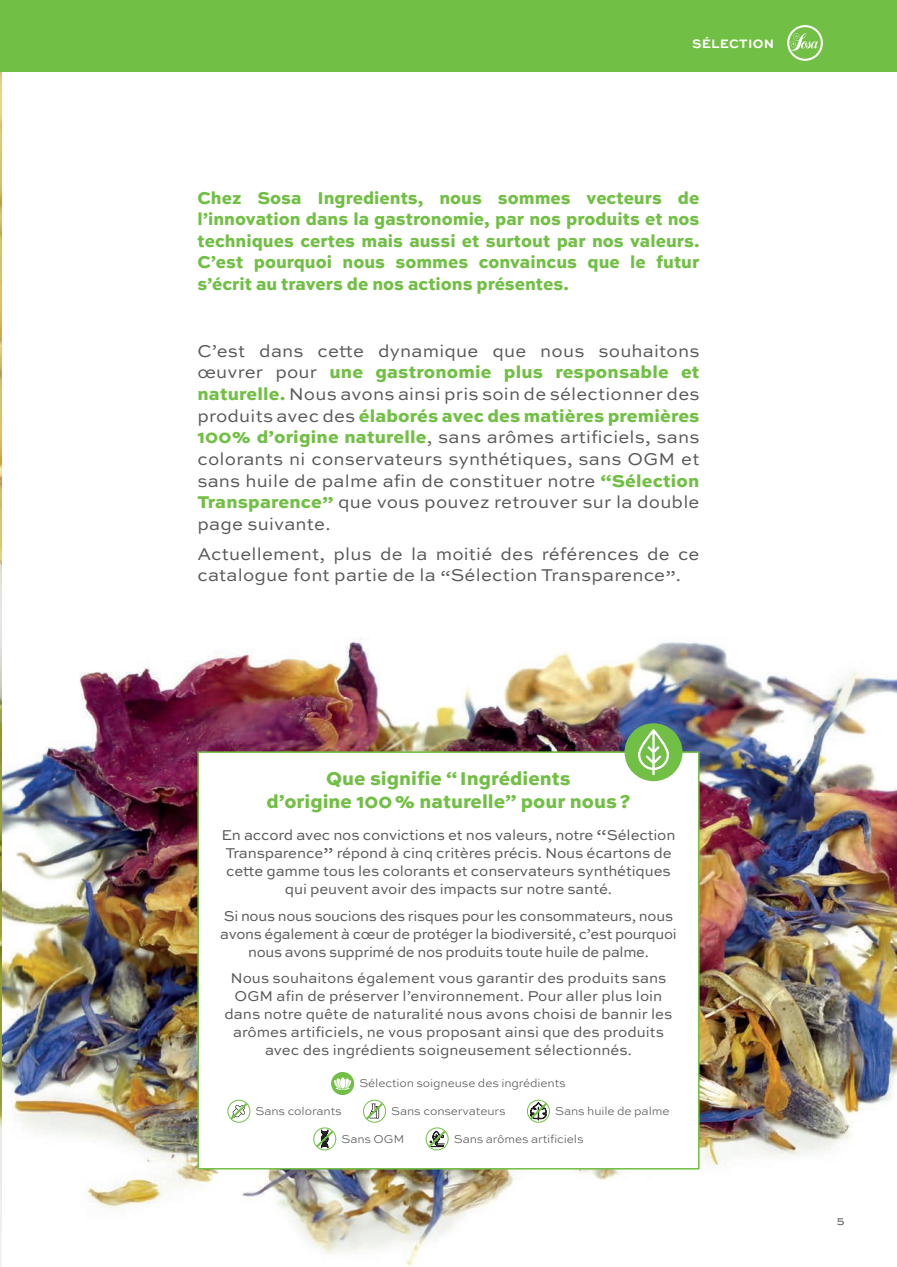
<style>
.page{position:relative;width:897px;height:1267px;background:#fff}
.page>*{position:absolute;margin:0;border:0;box-sizing:border-box;transform-origin:0 0}
.t1{font:800 19.5px/23.4px "Sweet Sans Pro";color:#71bf44;text-align:center}
.t2{font:18px/21.6px "Sweet Sans Pro";letter-spacing:.01em;color:#57585a;text-align:justify}
.t3{font:800 18px/21.6px "Sweet Sans Pro";color:#71bf44;text-align:justify}
.t4{font:15px/18px "Sweet Sans Pro";letter-spacing:-.01em;color:#57585a;text-align:center}
.t5{font:700 12.9px "Sweet Sans Pro";letter-spacing:.02em;color:#fff}
.t6{font:300 12px "Sweet Sans Pro";letter-spacing:-.01em;color:#57585a}
.t7{font:12px "Sweet Sans Pro";color:#57585a}
.s1{font-weight:800;color:#71bf44}
.s2{font-weight:800;font-size:19.5px;color:#71bf44}
.s3{font-size:19.5px}
</style>
<div class="page">
<img style="left:2px;top:637px;width:894px;height:629px">
<img style="left:0;top:72px;width:2px;height:1192px">
<div style="left:0;top:0;width:896px;height:72px;background:#71bf44"></div>
<svg style="left:787px;top:25px;width:35px;height:36px"></svg>
<svg style="left:197px;top:750px;width:503px;height:420px"></svg>
<div style="left:625px;top:724px;width:56px;height:56px;background:#71bf44;border-radius:50%"></div>
<svg style="left:637px;top:728px;width:32px;height:47px"></svg>
<div style="left:624px;top:723px;width:58px;height:58px;border:2px solid #71bf44;border-radius:50%"></div>
<div style="left:331px;top:1072px;width:22px;height:22px;background:#71bf44;border-radius:50%"></div>
<svg style="left:334px;top:1078px;width:17px;height:12px"></svg>
<svg style="left:339px;top:1077px;width:7px;height:11px"></svg>
<div style="left:331px;top:1071px;width:23px;height:23px;border:1px solid #71bf44;border-radius:50%"></div>
<svg style="left:228px;top:1100px;width:22px;height:22px"></svg>
<div style="left:227px;top:1099px;width:23px;height:23px;border:1px solid #71bf44;border-radius:50%"></div>
<svg style="left:363px;top:1100px;width:22px;height:22px"></svg>
<div style="left:363px;top:1099px;width:23px;height:23px;border:1px solid #71bf44;border-radius:50%"></div>
<svg style="left:527px;top:1100px;width:22px;height:22px"></svg>
<div style="left:527px;top:1099px;width:23px;height:23px;border:1px solid #71bf44;border-radius:50%"></div>
<svg style="left:314px;top:1127px;width:22px;height:22px"></svg>
<div style="left:313px;top:1127px;width:23px;height:23px;border:1px solid #71bf44;border-radius:50%"></div>
<svg style="left:426px;top:1127px;width:22px;height:22px"></svg>
<div style="left:425px;top:1127px;width:23px;height:23px;border:1px solid #71bf44;border-radius:50%"></div>
<p class="t5" style="left:692px;top:34px;width:84px">SÉLECTION</p>
<p class="t3" style="left:197px;top:185px;width:503px">Chez Sosa Ingredients, nous sommes vecteurs de l’innovation dans la gastronomie, par nos produits et nos techniques certes mais aussi et surtout par nos valeurs.<br>C’est pourquoi nous sommes convaincus que le futur s’écrit au travers de nos actions présentes.</p>
<p class="t2" style="left:197px;top:339px;width:503px">C’est dans cette dynamique que nous souhaitons œuvrer pour <span class="s1">une gastronomie plus responsable et naturelle.</span> Nous avons ainsi pris soin de sélectionner des produits avec des <span class="s1">élaborés avec des matières premières 100% d’origine naturelle</span>, sans arômes artificiels, sans colorants ni conservateurs synthétiques, sans OGM et sans huile de palme afin de constituer notre <span class="s2">“</span><span class="s1">Sélection Transparence</span><span class="s2">”</span> que vous pouvez retrouver sur la double page suivante.</p>
<p class="t2" style="left:197px;top:542px;width:503px">Actuellement, plus de la moitié des références de ce catalogue font partie de la <span class="s3">“</span>Sélection Transparence<span class="s3">”</span>.</p>
<p class="t1" style="left:266px;top:765px;width:365px">Que signifie “Ingrédients<br>d’origine 100% naturelle” pour nous?</p>
<p class="t4" style="left:221px;top:825px;width:455px">En accord avec nos convictions et nos valeurs, notre <span class="s3">“</span>Sélection Transparence<span class="s3">”</span> répond à cinq critères précis. Nous écartons de cette gamme tous les colorants et conservateurs synthétiques qui peuvent avoir des impacts sur notre santé.</p>
<p class="t4" style="left:220px;top:906px;width:458px">Si nous nous soucions des risques pour les consommateurs, nous avons également à cœur de protéger la biodiversité, c’est pourquoi nous avons supprimé de nos produits toute huile de palme.</p>
<p class="t4" style="left:224px;top:968px;width:449px">Nous souhaitons également vous garantir des produits sans OGM afin de préserver l’environnement. Pour aller plus loin dans notre quête de naturalité nous avons choisi de bannir les arômes artificiels, ne vous proposant ainsi que des produits avec des ingrédients soigneusement sélectionnés.</p>
<p class="t6" style="left:359px;top:1074px;width:208px">Sélection soigneuse des ingrédients</p>
<p class="t6" style="left:255px;top:1102px;width:88px">Sans colorants</p>
<p class="t6" style="left:391px;top:1102px;width:116px">Sans conservateurs</p>
<p class="t6" style="left:555px;top:1102px;width:116px">Sans huile de palme</p>
<p class="t6" style="left:341px;top:1130px;width:64px">Sans OGM</p>
<p class="t6" style="left:454px;top:1130px;width:131px">Sans arômes artificiels</p>
<p class="t7" style="left:836px;top:1212px;width:9px">5</p>
</div>
